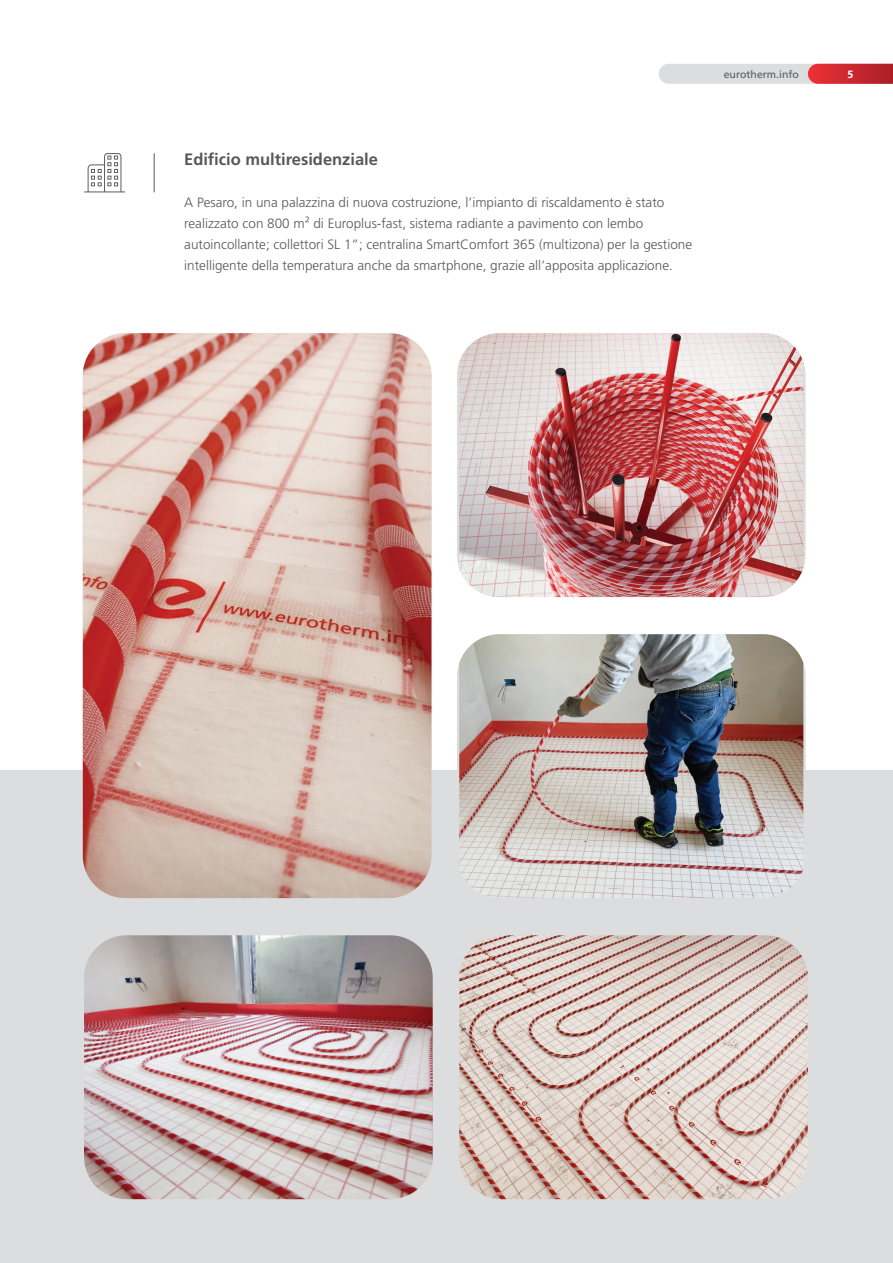
<style>
.page{position:relative;width:893px;height:1263px;background:#fff}
.page>*{position:absolute;margin:0;border:0;box-sizing:border-box;transform-origin:0 0}
.t1{font:700 16.5px "Frutiger LT Pro";color:#57585a}
.t2{font:300 13.5px/21px "Frutiger LT Pro";color:#57585a}
.t3{font:10.5px "Frutiger LT Pro";color:#57585a}
.t4{font:700 10.5px "Frutiger LT Pro";color:#fff}
</style>
<div class="page">
<div style="left:0;top:770px;width:893px;height:493px;background:#dcdddf"></div>
<img style="left:459px;top:634px;width:344px;height:264px">
<img style="left:459px;top:333px;width:344px;height:264px">
<img style="left:84px;top:935px;width:349px;height:264px">
<img style="left:459px;top:935px;width:349px;height:264px">
<svg style="left:659px;top:64px;width:234px;height:20px;background:#d69da1"></svg>
<hr style="left:154px;top:153px;width:1px;height:39px;background:#57585a">
<img style="left:83px;top:333px;width:348px;height:565px">
<svg style="left:84px;top:153px;width:41px;height:39px"></svg>
<p class="t1" style="left:184px;top:150px;width:195px">Edificio multiresidenziale</p>
<p class="t2" style="left:184px;top:192px;width:509px">A Pesaro, in una palazzina di nuova costruzione, l’impianto di riscaldamento è stato realizzato con 800 m² di Europlus-fast, sistema radiante a pavimento con lembo autoincollante; collettori SL 1”; centralina SmartComfort 365 (multizona) per la gestione intelligente della temperatura anche da smartphone, grazie all’apposita applicazione.</p>
<p class="t3" style="left:724px;top:68px;width:77px">eurotherm.info</p>
<p class="t4" style="left:847px;top:68px;width:7px">5</p>
</div>
